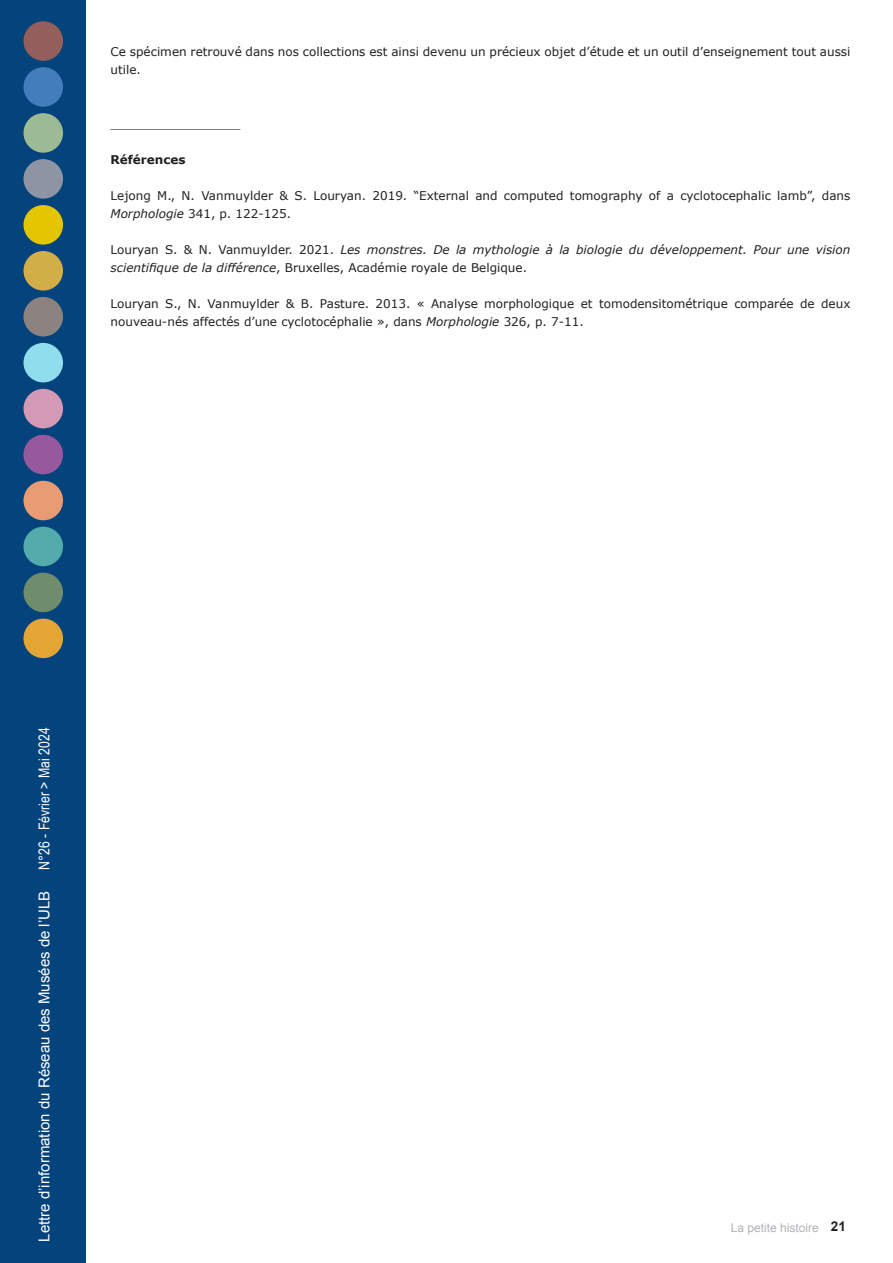
<style>
.page{position:relative;width:893px;height:1263px;background:#fff}
.page>*{position:absolute;margin:0;border:0;box-sizing:border-box;transform-origin:0 0}
.Titre_Sommaire{font:15px "Arial";color:#fff}
.Titre_Sommaire-2{font:15px "Arial Narrow";color:#fff}
.Texte_principal{font:12px/18px "Verdana";color:#231f20}
.Texte_principal-2{font:italic 12px/18px "Verdana";color:#231f20}
.t1{font:12px "Arial";color:#b2b3b7}
.Texte_principal-3{font:700 12px "Verdana";color:#231f20}
.s1{font-style:italic}
.s2{font-style:normal}
.s3{font-weight:700;font-size:13.5px;color:#231f20}
</style>
<div class="page">
<div style="left:0;top:0;width:85px;height:1263px;background:#04437b"></div>
<div style="left:23px;top:67px;width:40px;height:40px;background:#447dbc;border-radius:50%"></div>
<div style="left:23px;top:113px;width:40px;height:40px;background:#9cba94;border-radius:50%"></div>
<div style="left:23px;top:159px;width:40px;height:40px;background:#8d95a4;border-radius:50%"></div>
<div style="left:23px;top:527px;width:40px;height:39px;background:#53abac;border-radius:50%"></div>
<div style="left:23px;top:251px;width:40px;height:40px;background:#d2ae48;border-radius:50%"></div>
<div style="left:23px;top:297px;width:40px;height:39px;background:#8c827f;border-radius:50%"></div>
<div style="left:23px;top:343px;width:40px;height:39px;background:#8fdded;border-radius:50%"></div>
<div style="left:23px;top:389px;width:40px;height:39px;background:#d499b5;border-radius:50%"></div>
<div style="left:23px;top:435px;width:40px;height:39px;background:#97599d;border-radius:50%"></div>
<div style="left:23px;top:481px;width:40px;height:39px;background:#e99b73;border-radius:50%"></div>
<div style="left:23px;top:573px;width:40px;height:39px;background:#6f8c6d;border-radius:50%"></div>
<div style="left:23px;top:619px;width:40px;height:39px;background:#e3a635;border-radius:50%"></div>
<div style="left:23px;top:21px;width:40px;height:40px;background:#945e5b;border-radius:50%"></div>
<div style="left:23px;top:205px;width:40px;height:40px;background:#e4c600;border-radius:50%"></div>
<p class="Texte_principal" style="left:111px;top:43px;width:741px">Ce spécimen retrouvé dans nos collections est ainsi devenu un précieux objet d’étude et un outil d’enseignement tout aussi utile.</p>
<p class="Texte_principal" style="left:111px;top:115px;width:131px">_________________</p>
<p class="Texte_principal-3" style="left:111px;top:152px;width:77px">Références</p>
<p class="Texte_principal" style="left:111px;top:187px;width:741px">Lejong M., N. Vanmuylder &amp; S. Louryan. 2019. “External and computed tomography of a cyclotocephalic lamb”, dans<br><span class="s1">Morphologie</span> 341, p. 122-125.</p>
<p class="Texte_principal-2" style="left:111px;top:241px;width:741px"><span class="s2">Louryan S. &amp; N. Vanmuylder. 2021.</span> Les monstres. De la mythologie à la biologie du développement. Pour une vision scientifique de la différence<span class="s2">, Bruxelles, Académie royale de Belgique.</span></p>
<p class="Texte_principal" style="left:111px;top:295px;width:741px">Louryan S., N. Vanmuylder &amp; B. Pasture. 2013. « Analyse morphologique et tomodensitométrique comparée de deux nouveau-nés affectés d’une cyclotocéphalie », dans <span class="s1">Morphologie</span> 326, p. 7-11.</p>
<p class="Titre_Sommaire-2" style="left:33px;top:870px;width:144px;rotate:-90deg">N°26 - Février &gt; Mai 2024</p>
<p class="Titre_Sommaire" style="left:35px;top:1242px;width:352px;rotate:-90deg">Lettre d’information du Réseau des Musées de l’ULB</p>
<p class="t1" style="left:731px;top:1219px;width:116px">La petite histoire <span class="s3">21</span></p>
</div>
